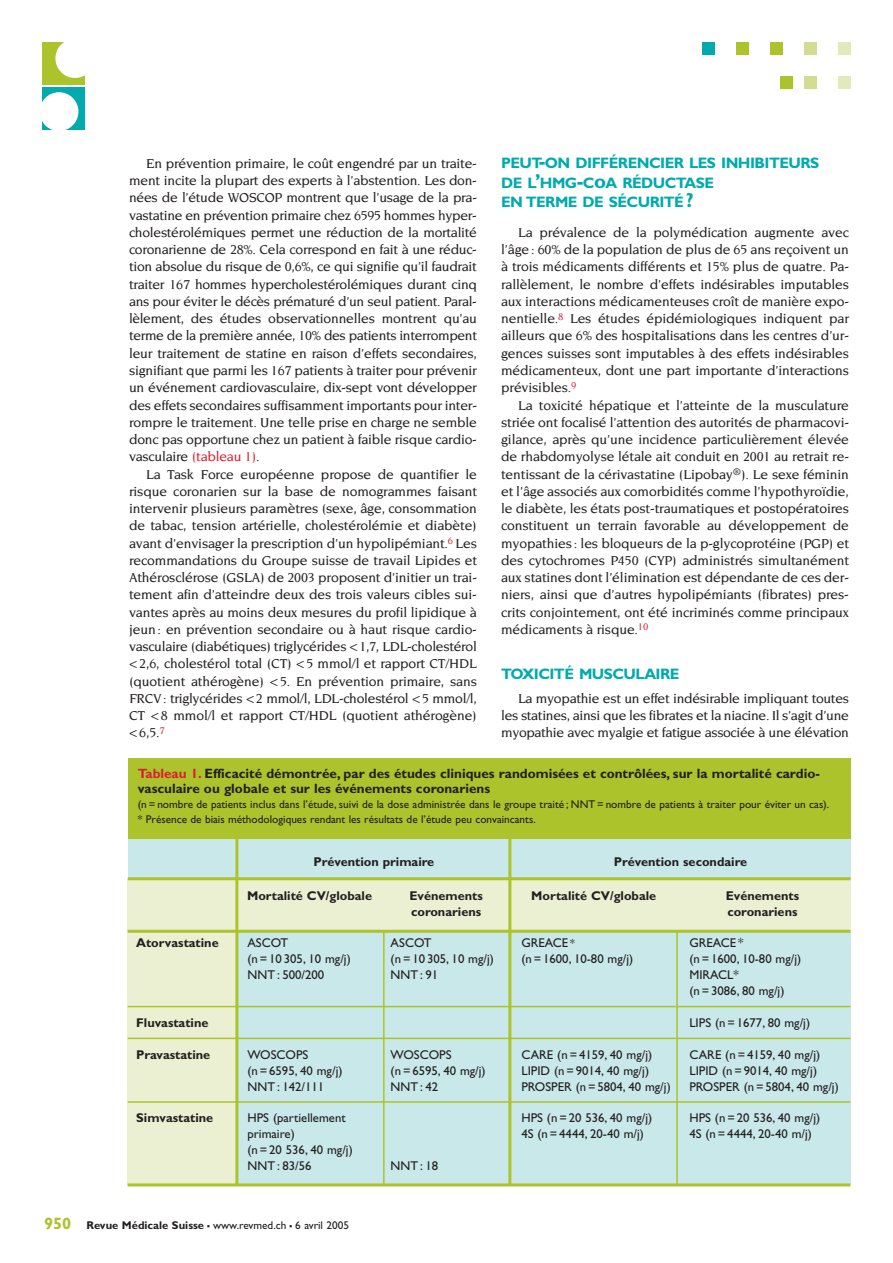
<style>
.page{position:relative;width:893px;height:1263px;background:#fff}
.page>*{position:absolute;margin:0;border:0;box-sizing:border-box;transform-origin:0 0}
.t1{font:700 15.15px/19.5px "Gill Sans";letter-spacing:-.035em;color:#00aaad}
.t2{font:500 13.95px/17.2px "Novarese";letter-spacing:-.01em;color:#231f20;text-align:justify}
.t3{font:700 13.5px/15px "Gill Sans";color:#231f20}
.t4{font:12.75px/15.9px "Gill Sans";color:#231f20}
.t5{font:700 12.75px "Gill Sans";color:#231f20}
.t6{font:11.25px/15px "Gill Sans";color:#231f20}
.s1{color:#da2031}
.s2{font-size:20.25px}
.s3{font-size:11.25px}
.s4{font-weight:700;font-size:16.5px;color:#acc32b}
.s5{font-weight:700}
.s6{font-weight:700;font-size:16.5px}
</style>
<div class="page">
<div style="left:838px;top:43px;width:12px;height:12px;background:#e2eabc"></div>
<div style="left:804px;top:43px;width:12px;height:12px;background:#d2dd93"></div>
<div style="left:770px;top:43px;width:12px;height:12px;background:#acc32b"></div>
<div style="left:736px;top:43px;width:12px;height:12px;background:#acc32b"></div>
<div style="left:702px;top:43px;width:12px;height:12px;background:#00aaad"></div>
<div style="left:838px;top:77px;width:12px;height:12px;background:#e2eabc"></div>
<div style="left:804px;top:77px;width:12px;height:12px;background:#d2dd93"></div>
<div style="left:780px;top:77px;width:13px;height:12px;background:#acc32b"></div>
<div style="left:43px;top:43px;width:42px;height:42px;background:#acc32b"></div>
<div style="left:55px;top:39px;width:40px;height:39px;background:#fff;border-radius:50%"></div>
<div style="left:43px;top:87px;width:42px;height:43px;background:#00aaad"></div>
<div style="left:40px;top:92px;width:38px;height:39px;background:#fff;border-radius:50%"></div>
<div style="left:237px;top:922px;width:613px;height:263px;background:#c8e8ea"></div>
<div style="left:128px;top:880px;width:108px;height:305px;background:#ebf0d2"></div>
<div style="left:128px;top:831px;width:723px;height:48px;background:#c8e8ea"></div>
<hr style="left:128px;top:1183px;width:722px;height:3px;background:#acc32b">
<div style="left:128px;top:758px;width:723px;height:81px;background:#acc32b"></div>
<hr style="left:383px;top:884px;width:2px;height:301px;background:#acc32b">
<hr style="left:676px;top:884px;width:2px;height:301px;background:#acc32b">
<div style="left:237px;top:880px;width:613px;height:51px;background:#ebf0d2"></div>
<hr style="left:128px;top:1006px;width:723px;height:1px;background:#acc32b">
<hr style="left:128px;top:1038px;width:723px;height:1px;background:#acc32b">
<hr style="left:128px;top:1101px;width:723px;height:2px;background:#acc32b">
<hr style="left:128px;top:930px;width:722px;height:3px;background:#acc32b">
<hr style="left:128px;top:877px;width:723px;height:3px;background:#acc32b">
<hr style="left:235px;top:832px;width:3px;height:353px;background:#acc32b">
<hr style="left:508px;top:830px;width:3px;height:355px;background:#acc32b">
<p class="t2" style="left:129px;top:155px;width:349px;text-indent:17px">En prévention primaire, le coût engendré par un traite&shy;ment incite la plupart des experts à l’abstention. Les don&shy;nées de l’étude WOSCOP montrent que l’usage de la pra&shy;vastatine en prévention primaire chez 6595 hommes hyper&shy;cholestérolémiques permet une réduction de la mortalité coronarienne de 28%. Cela correspond en fait à une réduc&shy;tion absolue du risque de 0,6%, ce qui signifie qu’il faudrait traiter 167 hommes hypercholestérolémiques durant cinq ans pour éviter le décès prématuré d’un seul patient. Paral&shy;lèlement, des études observationnelles montrent qu’au terme de la première année, 10% des patients interrompent leur traitement de statine en raison d’effets secondaires, signifiant que parmi les 167 patients à traiter pour prévenir un événement cardiovasculaire, dix-sept vont développer des effets secondaires suffisamment importants pour inter&shy;rompre le traitement. Une telle prise en charge ne semble donc pas opportune chez un patient à faible risque cardio&shy;vasculaire <span class="s1">(tableau 1)</span>.</p>
<p class="t2" style="left:129px;top:466px;width:349px;text-indent:17px">La Task Force européenne propose de quantifier le risque coronarien sur la base de nomogrammes faisant intervenir plusieurs paramètres (sexe, âge, consommation de tabac, tension artérielle, cholestérolémie et diabète) avant d’envisager la prescription d’un hypolipémiant.<sup>6</sup> Les recommandations du Groupe suisse de travail Lipides et Athérosclérose (GSLA) de 2003 proposent d’initier un trai&shy;tement afin d’atteindre deux des trois valeurs cibles sui&shy;vantes après au moins deux mesures du profil lipidique à jeun : en prévention secondaire ou à haut risque cardio&shy;vasculaire (diabétiques) triglycérides &lt;1,7, LDL-cholestérol &lt; 2,6, cholestérol total (CT) &lt; 5 mmol/l et rapport CT/HDL (quotient athérogène) &lt; 5. En prévention primaire, sans FRCV: triglycérides &lt;2 mmol/l, LDL-cholestérol &lt;5 mmol/l, CT &lt; 8 mmol/l et rapport CT/HDL (quotient athérogène) &lt;6,5.<sup>7</sup></p>
<p class="t1" style="left:501px;top:154px;width:320px">PEUT<span class="s2">-</span>ON DIFFÉRENCIER LES INHIBITEURS<br>DE L<span class="s2">’</span>HMG<span class="s2">-</span>C<span class="s2">o</span>A RÉDUCTASE<br>EN TERME DE SÉCURITÉ <span class="s2">?</span></p>
<p class="t2" style="left:501px;top:224px;width:349px;text-indent:17px">La prévalence de la polymédication augmente avec l’âge : 60% de la population de plus de 65 ans reçoivent un à trois médicaments différents et 15% plus de quatre. Pa&shy;rallèlement, le nombre d’effets indésirables imputables aux interactions médicamenteuses croît de manière expo&shy;nentielle.<sup>8</sup> Les études épidémiologiques indiquent par ailleurs que 6% des hospitalisations dans les centres d’ur&shy;gences suisses sont imputables à des effets indésirables médicamenteux, dont une part importante d’interactions prévisibles.<sup>9</sup></p>
<p class="t2" style="left:501px;top:397px;width:349px;text-indent:17px">La toxicité hépatique et l’atteinte de la musculature striée ont focalisé l’attention des autorités de pharmacovi&shy;gilance, après qu’une incidence particulièrement élevée de rhabdomyolyse létale ait conduit en 2001 au retrait re&shy;tentissant de la cérivastatine (Lipobay<sup>®</sup>). Le sexe féminin et l’âge associés aux comorbidités comme l’hypothyroïdie, le diabète, les états post-traumatiques et postopératoires constituent un terrain favorable au développement de myopathies : les bloqueurs de la p-glycoprotéine (PGP) et des cytochromes P450 (CYP) administrés simultanément aux statines dont l’élimination est dépendante de ces der&shy;niers, ainsi que d’autres hypolipémiants (fibrates) pres&shy;crits conjointement, ont été incriminés comme principaux médicaments à risque.<sup>10</sup></p>
<p class="t1" style="left:501px;top:665px;width:180px">TOXICITÉ MUSCULAIRE</p>
<p class="t2" style="left:501px;top:690px;width:349px;text-indent:17px">La myopathie est un effet indésirable impliquant toutes les statines, ainsi que les fibrates et la niacine. Il s’agit d’une myopathie avec myalgie et fatigue associée à une élévation</p>
<p class="t3" style="left:138px;top:767px;width:684px"><span class="s1">Tableau 1.</span> Efficacité démontrée, par des études cliniques randomisées et contrôlées, sur la mortalité cardio&shy;vasculaire ou globale et sur les événements coronariens</p>
<p class="t6" style="left:138px;top:797px;width:693px">(n = nombre de patients inclus dans l’étude, suivi de la dose administrée dans le groupe traité ; NNT = nombre de patients à traiter pour éviter un cas). * Présence de biais méthodologiques rendant les résultats de l’étude peu convaincants.</p>
<p class="t5" style="left:313px;top:857px;width:122px">Prévention primaire</p>
<p class="t5" style="left:614px;top:857px;width:135px">Prévention secondaire</p>
<p class="t5" style="left:247px;top:891px;width:127px">Mortalité CV/globale</p>
<p class="t5" style="left:409px;top:891px;width:75px">Evénements</p>
<p class="t5" style="left:531px;top:891px;width:127px">Mortalité CV/globale</p>
<p class="t5" style="left:726px;top:891px;width:75px">Evénements</p>
<p class="t5" style="left:411px;top:906px;width:72px">coronariens</p>
<p class="t5" style="left:727px;top:906px;width:72px">coronariens</p>
<p class="t5" style="left:136px;top:938px;width:84px">Atorvastatine</p>
<p class="t4" style="left:247px;top:936px;width:42px">ASCOT</p>
<p class="t4" style="left:391px;top:936px;width:42px">ASCOT</p>
<p class="t4" style="left:521px;top:936px;width:55px">GREACE <span class="s3">*</span></p>
<p class="t4" style="left:689px;top:936px;width:56px">GREACE *</p>
<p class="t4" style="left:247px;top:952px;width:105px">(n = 10 305, 10 mg/j)</p>
<p class="t4" style="left:391px;top:952px;width:105px">(n = 10 305, 10 mg/j)</p>
<p class="t4" style="left:521px;top:952px;width:113px">(n = 1600, 10-80 mg/j)</p>
<p class="t4" style="left:689px;top:952px;width:113px">(n = 1600, 10-80 mg/j)</p>
<p class="t4" style="left:247px;top:968px;width:78px">NNT: 500/200</p>
<p class="t4" style="left:391px;top:968px;width:49px">NNT: 91</p>
<p class="t4" style="left:689px;top:968px;width:97px">MIRACL*<br>(n = 3086, 80 mg/j)</p>
<p class="t5" style="left:136px;top:1018px;width:74px">Fluvastatine</p>
<p class="t4" style="left:689px;top:1016px;width:122px">LIPS (n = 1677, 80 mg/j)</p>
<p class="t5" style="left:136px;top:1050px;width:76px">Pravastatine</p>
<p class="t4" style="left:247px;top:1048px;width:62px">WOSCOPS</p>
<p class="t4" style="left:391px;top:1048px;width:62px">WOSCOPS</p>
<p class="t4" style="left:521px;top:1048px;width:132px">CARE (n = 4159, 40 mg/j)</p>
<p class="t4" style="left:689px;top:1048px;width:132px">CARE (n = 4159, 40 mg/j)</p>
<p class="t4" style="left:247px;top:1064px;width:97px">(n = 6595, 40 mg/j)</p>
<p class="t4" style="left:391px;top:1064px;width:97px">(n = 6595, 40 mg/j)</p>
<p class="t4" style="left:521px;top:1064px;width:129px">LIPID (n = 9014, 40 mg/j)</p>
<p class="t4" style="left:689px;top:1064px;width:129px">LIPID (n = 9014, 40 mg/j)</p>
<p class="t4" style="left:247px;top:1079px;width:78px">NNT: 142/111</p>
<p class="t4" style="left:391px;top:1079px;width:49px">NNT : 42</p>
<p class="t4" style="left:521px;top:1079px;width:151px">PROSPER (n = 5804, 40 mg/j)</p>
<p class="t4" style="left:689px;top:1079px;width:151px">PROSPER (n = 5804, 40 mg/j)</p>
<p class="t5" style="left:136px;top:1113px;width:79px">Simvastatine</p>
<p class="t4" style="left:247px;top:1111px;width:100px">HPS (partiellement</p>
<p class="t4" style="left:521px;top:1111px;width:132px">HPS (n = 20 536, 40 mg/j)</p>
<p class="t4" style="left:689px;top:1111px;width:132px">HPS (n = 20 536, 40 mg/j)</p>
<p class="t4" style="left:247px;top:1127px;width:49px">primaire)</p>
<p class="t4" style="left:521px;top:1127px;width:124px">4S (n = 4444, 20-40 m/j)</p>
<p class="t4" style="left:689px;top:1127px;width:124px">4S (n = 4444, 20-40 m/j)</p>
<p class="t4" style="left:247px;top:1143px;width:107px">(n = 20 536, 40 mg/j)<br>NNT : 83/56</p>
<p class="t4" style="left:391px;top:1159px;width:49px">NNT : 18</p>
<p class="t6" style="left:44px;top:1219px;width:306px"><span class="s4">950</span> <span class="s5">Revue Médicale Suisse</span> <span class="s6">–</span> www.revmed.ch <span class="s6">–</span> 6 avril 2005</p>
</div>
